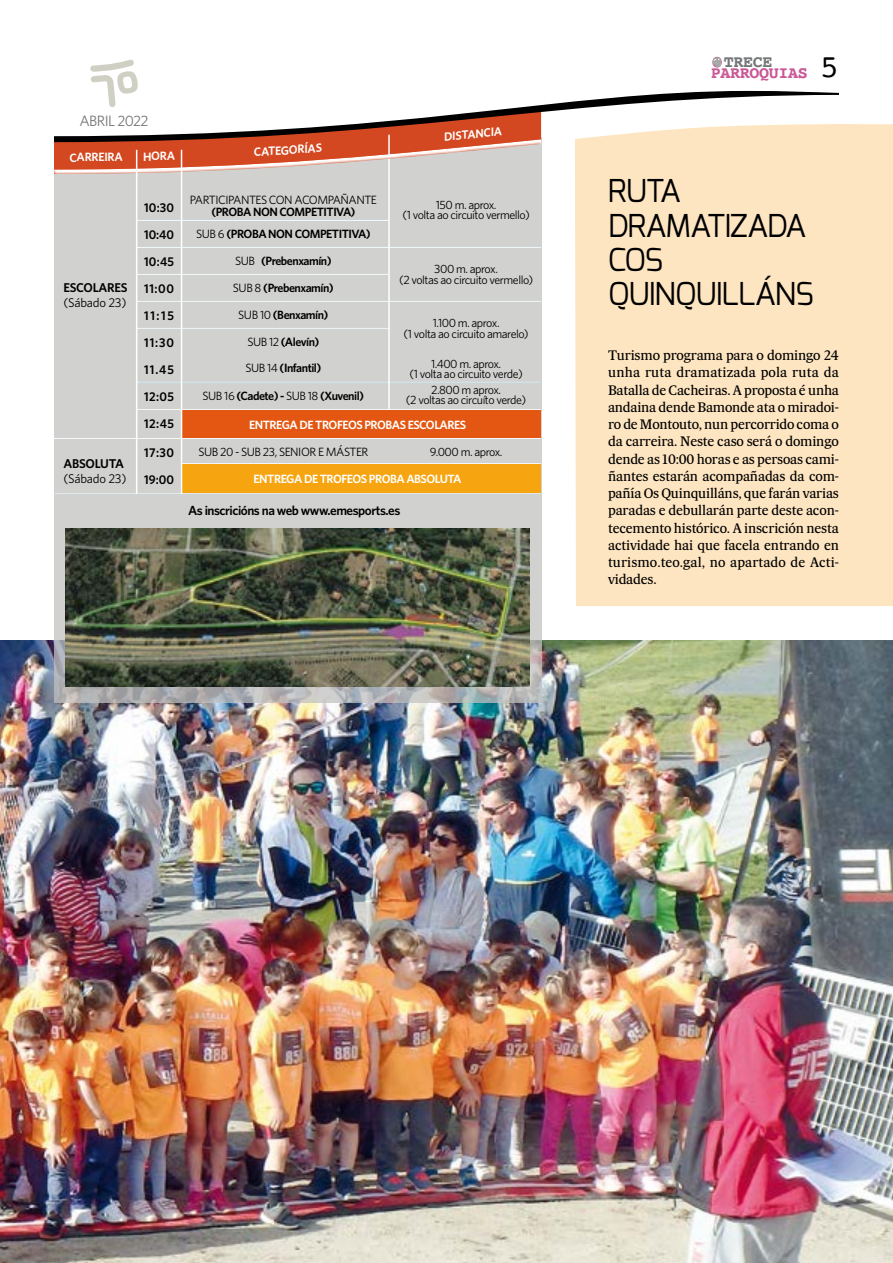
<style>
.page{position:relative;width:893px;height:1263px;background:#fff}
.page>*{position:absolute;margin:0;border:0;box-sizing:border-box;transform-origin:0 0}
.t1{font:31.5px/34.3px "Exo";letter-spacing:-.03em;color:#000}
.t2{font:31.5px "Courier";color:#000}
.t3{font:700 16.65px "Courier";letter-spacing:-.02em;color:#ca5796}
.t4{font:700 16.65px "Courier";letter-spacing:-.02em;color:#737576}
.t5{font:15px "Whitney";letter-spacing:-.04em;color:#737576}
.t6{font:13.2px/17.2px "Majerit Body";letter-spacing:.005em;color:#000;text-align:justify}
.t7{font:600 13.2px "Whitney";letter-spacing:-.035em;color:#000}
.t8{font:600 12.75px/27px "Whitney";letter-spacing:.005em;color:#000;text-align:justify;scale:.95 1}
.t9{font:12.75px "Whitney";letter-spacing:-.02em;color:#000}
.t10{font:600 12.75px "Whitney";letter-spacing:-.02em;color:#000}
.t11{font:12px/10.5px "Whitney";letter-spacing:-.04em;color:#000;text-align:center}
.t12{font:600 12px/25.8px "Whitney";letter-spacing:-.04em;color:#000}
.t13{font:600 12px "Whitney";letter-spacing:-.04em;color:#fff}
.s1{font-weight:400}
</style>
<div class="page">
<img style="left:0;top:640px;width:893px;height:623px">
<div style="left:54px;top:137px;width:487px;height:566px;background:#d1d1d0"></div>
<div style="left:575px;top:124px;width:318px;height:482px;background:#fee5c1"></div>
<div style="left:182px;top:409px;width:359px;height:29px;background:#e35712"></div>
<div style="left:182px;top:464px;width:359px;height:29px;background:#f6a511"></div>
<div style="left:135px;top:218px;width:257px;height:5px;background:#0091cd;opacity:.75"></div>
<div style="left:135px;top:326px;width:257px;height:5px;background:#0091cd;opacity:.75"></div>
<div style="left:135px;top:272px;width:256px;height:5px;background:#0091cd;opacity:.75"></div>
<hr style="left:53px;top:491px;width:489px;height:4px;background:#fff;opacity:.75">
<hr style="left:54px;top:492px;width:490px;height:4px;background:#0091cd;opacity:.75">
<div style="left:179px;top:461px;width:364px;height:5px;background:#0091cd;opacity:.75"></div>
<div style="left:135px;top:245px;width:409px;height:5px;background:#0091cd;opacity:.75"></div>
<hr style="left:135px;top:380px;width:409px;height:4px;background:#0091cd;opacity:.75">
<div style="left:135px;top:299px;width:409px;height:5px;background:#0091cd;opacity:.75"></div>
<div style="left:53px;top:436px;width:490px;height:5px;background:#0091cd;opacity:.75"></div>
<div style="left:135px;top:407px;width:408px;height:5px;background:#0091cd;opacity:.75"></div>
<hr style="left:388px;top:135px;width:2px;height:274px;background:#fff">
<hr style="left:136px;top:150px;width:1px;height:344px;background:#fff">
<hr style="left:181px;top:150px;width:1px;height:344px;background:#fff">
<img style="left:66px;top:528px;width:463px;height:159px">
<svg style="left:54px;top:58px;width:785px;height:118px"></svg>
<p class="t5" style="left:79px;top:110px;width:71px">ABRIL 2022</p>
<p class="t13" style="left:69px;top:149px;width:24px">CAR</p>
<p class="t13" style="left:91px;top:149px;width:33px;rotate:-1deg">REIRA</p>
<p class="t10" style="left:63px;top:279px;width:66px">ESCOLARES</p>
<p class="t9" style="left:63px;top:294px;width:64px">(Sábado 23)</p>
<p class="t10" style="left:63px;top:455px;width:62px">ABSOLUTA</p>
<p class="t9" style="left:63px;top:470px;width:64px">(Sábado 23)</p>
<p class="t8" style="left:144px;top:194px;width:33px">10:30<br>10:40<br>10:45<br>11:00<br>11:15<br>11:30<br>11.45<br>12:05<br>12:45</p>
<p class="t8" style="left:144px;top:438px;width:33px">17:30<br>19:00</p>
<p class="t13" style="left:274px;top:143px;width:49px;rotate:-4deg">EGORÍAS</p>
<p class="t13" style="left:443px;top:129px;width:60px;rotate:-6deg">DISTANCIA</p>
<p class="t11" style="left:190px;top:194px;width:189px">PARTICIPANTES CON ACOMPAÑANTE</p>
<p class="t12" style="left:211px;top:199px;width:146px">(PROBA NON COMPETITIVA)</p>
<p class="t11" style="left:403px;top:199px;width:129px">150 m. aprox.<br>(1 volta ao circuito vermello)</p>
<p class="t12" style="left:196px;top:221px;width:176px"><span class="s1">SUB 6</span> (PROBA NON COMPETITIVA)</p>
<p class="t12" style="left:235px;top:248px;width:98px"><span class="s1">SUB</span> (Prebenxamín)</p>
<p class="t12" style="left:233px;top:275px;width:102px"><span class="s1">SUB 8</span> (Prebenxamín)</p>
<p class="t12" style="left:238px;top:302px;width:92px"><span class="s1">SUB 10</span> (Benxamín)</p>
<p class="t12" style="left:245px;top:329px;width:77px"><span class="s1">SUB 12</span> (Alevín)<br><span class="s1">SUB 14</span> (Infantil)</p>
<p class="t12" style="left:203px;top:382px;width:163px"><span class="s1">SUB 16</span> (Cadete) - <span class="s1">SUB 18</span> (Xuvenil)</p>
<p class="t13" style="left:249px;top:416px;width:219px">ENTREGA DE TROFEOS PROBAS ESCOLARES</p>
<p class="t11" style="left:399px;top:263px;width:136px">300 m. aprox.<br>(2 voltas ao circuito vermello)</p>
<p class="t11" style="left:404px;top:318px;width:127px">1.100 m. aprox.<br>(1 volta ao circuito amarelo)</p>
<p class="t11" style="left:409px;top:358px;width:115px">1.400 m. aprox.<br>(1 volta ao circuito verde)</p>
<p class="t11" style="left:406px;top:384px;width:122px">2.800 m aprox.<br>(2 voltas ao circuíto verde)</p>
<p class="t11" style="left:198px;top:446px;width:172px">SUB 20 - SUB 23, SENIOR E MÁSTER</p>
<p class="t11" style="left:430px;top:446px;width:74px">9.000 m. aprox.</p>
<p class="t13" style="left:254px;top:471px;width:210px">ENTREGA DE TROFEOS PROBA ABSOLUTA</p>
<p class="t7" style="left:188px;top:502px;width:214px">As inscricións na web www.emesports.es</p>
<p class="t4" style="left:724px;top:48px;width:50px">TRECE</p>
<p class="t3" style="left:711px;top:60px;width:98px">PARROQUIAS</p>
<h1 class="t2" style="left:820px;top:43px;width:20px">5</h1>
<h1 class="t1" style="left:608px;top:174px;width:207px">RUTA<br>DRAMATIZADA<br>COS<br>QUINQUILLÁNS</h1>
<p class="t6" style="left:608px;top:346px;width:233px">Turismo programa para o domingo 24 unha ruta dramatizada pola ruta da Batalla de Cacheiras. A proposta é unha andaina dende Bamonde ata o miradoi&shy;ro de Montouto, nun percorrido coma o da carreira. Neste caso será o domingo dende as 10:00 horas e as persoas cami&shy;ñantes estarán acompañadas da com&shy;pañía Os Quinquilláns, que farán varias paradas e debullarán parte deste acon&shy;tecemento histórico. A inscrición nesta actividade hai que facela entrando en turismo.teo.gal, no apartado de Acti&shy;vidades.</p>
</div>
